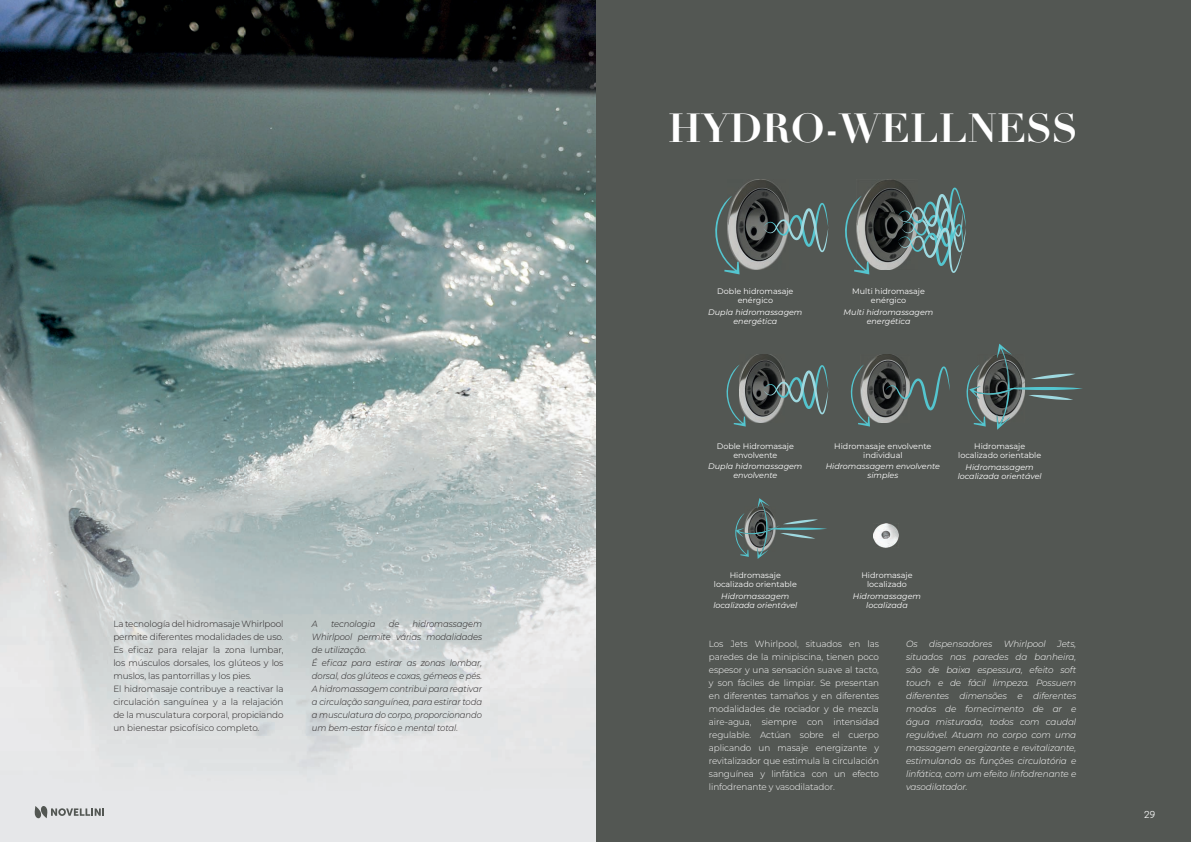
<style>
.page{position:relative;width:1191px;height:842px;background:#fff}
.page>*{position:absolute;margin:0;border:0;box-sizing:border-box;transform-origin:0 0}
.t1{font:700 40px "Didot LT Pro";color:#fff}
.t2{font:300 9px/13px "Montserrat";letter-spacing:-.01em;color:#fff;text-align:justify}
.t3{font:italic 300 9px/13px "Montserrat";letter-spacing:-.01em;color:#fff;text-align:justify}
.t4{font:300 9px/13px "Montserrat";letter-spacing:-.01em;color:#231f20}
.t5{font:italic 300 9px/13px "Montserrat";letter-spacing:-.01em;color:#231f20;scale:.94 1}
.t6{font:9px "Novellini";color:#fff}
.t7{font:italic 8px/9px "Montserrat";color:#fff;text-align:center}
.t8{font:8px/9px "Montserrat";color:#fff;text-align:center}
</style>
<div class="page">
<div style="left:595px;top:0;width:596px;height:842px;background:#535753"></div>
<img style="left:0;top:0;width:595px;height:842px">
<img style="left:735px;top:179px;width:51px;height:90px">
<img style="left:865px;top:180px;width:42px;height:90px">
<svg style="left:715px;top:196px;width:24px;height:78px"></svg>
<svg style="left:845px;top:196px;width:24px;height:78px"></svg>
<svg style="left:898px;top:188px;width:68px;height:85px"></svg>
<svg style="left:763px;top:203px;width:65px;height:49px"></svg>
<img style="left:745px;top:354px;width:36px;height:69px">
<img style="left:868px;top:354px;width:37px;height:69px">
<img style="left:984px;top:355px;width:40px;height:68px">
<svg style="left:885px;top:366px;width:65px;height:44px"></svg>
<svg style="left:726px;top:365px;width:19px;height:62px"></svg>
<svg style="left:850px;top:364px;width:20px;height:63px"></svg>
<svg style="left:997px;top:344px;width:14px;height:10px"></svg>
<img style="left:996px;top:354px;width:16px;height:22px">
<svg style="left:997px;top:423px;width:8px;height:7px"></svg>
<img style="left:996px;top:395px;width:14px;height:28px">
<img style="left:985px;top:376px;width:21px;height:19px">
<svg style="left:966px;top:364px;width:19px;height:63px"></svg>
<svg style="left:1006px;top:374px;width:77px;height:26px"></svg>
<svg style="left:763px;top:365px;width:65px;height:49px"></svg>
<img style="left:749px;top:507px;width:25px;height:45px">
<svg style="left:757px;top:498px;width:12px;height:9px"></svg>
<img style="left:757px;top:507px;width:11px;height:45px">
<svg style="left:757px;top:552px;width:9px;height:7px"></svg>
<img style="left:749px;top:527px;width:17px;height:7px">
<svg style="left:735px;top:513px;width:14px;height:44px"></svg>
<svg style="left:766px;top:519px;width:61px;height:20px"></svg>
<img style="left:873px;top:524px;width:25px;height:23px">
<svg style="left:34px;top:806px;width:70px;height:12px"></svg>
<p class="t4" style="left:113px;top:617px;width:172px">La tecnología del hidromasaje Whirlpool permite diferentes modalidades de uso.<br>Es eficaz para relajar la zona lumbar, los músculos dorsales, los glúteos y los muslos, las pantorrillas y los pies.<br>El hidromasaje contribuye a reactivar la circulación sanguínea y a la relajación de la musculatura corporal, propiciando un bienestar psicofísico completo.</p>
<p class="t5" style="left:312px;top:617px;width:8px">A</p>
<p class="t5" style="left:331px;top:617px;width:49px">tecnologia</p>
<p class="t5" style="left:389px;top:617px;width:13px">de</p>
<p class="t5" style="left:312px;top:617px;width:183px;text-indent:101px">hidromassagem Whirlpool permite várias modalidades de utilização.<br>É eficaz para estirar as zonas lombar, dorsal, dos glúteos e coxas, gémeos e pés.<br>A hidromassagem contribui para reativar a circulação sanguínea, para estirar toda a musculatura do corpo, proporcionando um bem-estar físico e mental total.</p>
<h1 class="t1" style="left:668px;top:103px;width:411px">HYDRO-WELLNESS</h1>
<p class="t8" style="left:717px;top:286px;width:78px">Doble hidromasaje enérgico</p>
<p class="t7" style="left:708px;top:308px;width:96px">Dupla hidromassagem energética</p>
<p class="t8" style="left:852px;top:286px;width:74px">Multi hidromasaje enérgico</p>
<p class="t7" style="left:843px;top:308px;width:91px">Multi hidromassagem energética</p>
<p class="t8" style="left:717px;top:441px;width:79px">Doble Hidromasaje envolvente</p>
<p class="t7" style="left:708px;top:461px;width:96px">Dupla hidromassagem envolvente</p>
<p class="t8" style="left:834px;top:441px;width:99px">Hidromasaje envolvente individual</p>
<p class="t7" style="left:825px;top:461px;width:116px">Hidromassagem envolvente simples</p>
<p class="t8" style="left:958px;top:441px;width:84px">Hidromasaje localizado orientable</p>
<p class="t7" style="left:957px;top:462px;width:85px">Hidromassagem localizada orientável</p>
<p class="t8" style="left:714px;top:570px;width:84px">Hidromasaje localizado orientable</p>
<p class="t7" style="left:713px;top:591px;width:85px">Hidromassagem localizada orientável</p>
<p class="t8" style="left:861px;top:570px;width:53px">Hidromasaje localizado</p>
<p class="t7" style="left:853px;top:591px;width:70px">Hidromassagem localizada</p>
<p class="t2" style="left:709px;top:637px;width:172px">Los Jets Whirlpool, situados en las paredes de la minipiscina, tienen poco espesor y una sensación suave al tacto, y son fáciles de limpiar. Se presentan en diferentes tamaños y en diferentes modalidades de rociador y de mezcla aire-agua, siempre con intensidad regulable. Actúan sobre el cuerpo aplicando un masaje energizante y revitalizador que estimula la circulación sanguínea y linfática con un efecto linfodrenante y vasodilatador.</p>
<p class="t3" style="left:906px;top:636px;width:13px">Os</p>
<p class="t3" style="left:929px;top:636px;width:65px">dispensadores</p>
<p class="t3" style="left:1003px;top:636px;width:44px">Whirlpool</p>
<p class="t3" style="left:906px;top:636px;width:172px;text-indent:151px">Jets, situados nas paredes da banheira, são de baixa espessura, efeito soft touch e de fácil limpeza. Possuem diferentes dimensões e diferentes modos de fornecimento de ar e água misturada, todos com caudal regulável. Atuam no corpo com uma massagem energizante e revitalizante, estimulando as funções circulatória e linfática, com um efeito linfodrenante e vasodilatador.</p>
<p class="t6" style="left:1144px;top:809px;width:12px">29</p>
</div>
